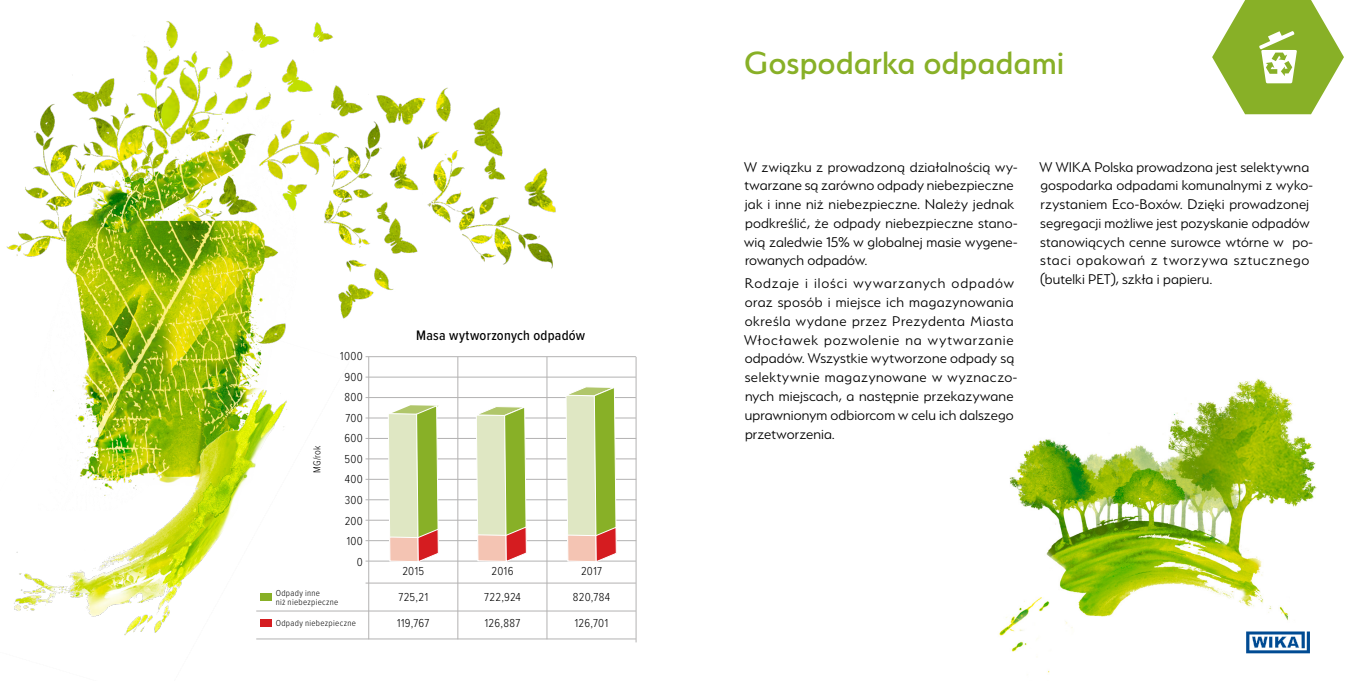
<style>
.page{position:relative;width:1361px;height:681px;background:#fff}
.page>*{position:absolute;margin:0;border:0;box-sizing:border-box;transform-origin:0 0}
.t1{font:500 36px "Serenity";color:#88b027}
.t2{font:300 15.75px/18.8px "Serenity";letter-spacing:.01em;color:#000}
.t3{font:500 14.25px "Proxima Nova Cond";letter-spacing:.02em;color:#000}
.t4{font:300 12px/20.5px "Proxima Nova Cond";letter-spacing:.03em;color:#000;text-align:center}
.t5{font:300 10.5px "Proxima Nova Cond";color:#000}
.t6{font:300 9px/9px "Proxima Nova Cond";letter-spacing:.035em;color:#000}
</style>
<div class="page">
<img style="left:6px;top:21px;width:631px;height:622px">
<img style="left:999px;top:378px;width:318px;height:295px">
<div style="left:260px;top:593px;width:11px;height:8px;background:#88b027"></div>
<div style="left:260px;top:619px;width:11px;height:8px;background:#d51c20"></div>
<hr style="left:636px;top:357px;width:1px;height:285px;background:#b3b2b2">
<hr style="left:365px;top:417px;width:271px;height:1px;background:#b3b2b2">
<hr style="left:365px;top:438px;width:271px;height:1px;background:#b3b2b2">
<hr style="left:365px;top:458px;width:271px;height:1px;background:#b3b2b2">
<hr style="left:365px;top:479px;width:271px;height:1px;background:#b3b2b2">
<hr style="left:365px;top:499px;width:271px;height:1px;background:#b3b2b2">
<hr style="left:365px;top:519px;width:271px;height:1px;background:#b3b2b2">
<hr style="left:365px;top:540px;width:271px;height:1px;background:#b3b2b2">
<hr style="left:365px;top:560px;width:271px;height:1px;background:#b3b2b2">
<hr style="left:365px;top:582px;width:271px;height:1px;background:#b3b2b2">
<hr style="left:256px;top:610px;width:380px;height:1px;background:#b3b2b2">
<hr style="left:256px;top:638px;width:380px;height:1px;background:#b3b2b2">
<hr style="left:368px;top:357px;width:1px;height:282px;background:#b3b2b2">
<hr style="left:457px;top:357px;width:1px;height:282px;background:#b3b2b2">
<hr style="left:547px;top:357px;width:1px;height:282px;background:#b3b2b2">
<hr style="left:365px;top:397px;width:271px;height:1px;background:#b3b2b2">
<hr style="left:365px;top:376px;width:271px;height:1px;background:#b3b2b2">
<hr style="left:365px;top:356px;width:271px;height:1px;background:#b3b2b2">
<svg style="left:565px;top:386px;width:53px;height:176px;background:#cbcd94"></svg>
<svg style="left:475px;top:405px;width:53px;height:157px;background:#cccc95"></svg>
<svg style="left:387px;top:404px;width:52px;height:158px;background:#cbcc93"></svg>
<svg style="left:1246px;top:631px;width:64px;height:22px"></svg>
<svg style="left:1212px;top:0;width:132px;height:114px"></svg>
<p class="t5" style="left:309px;top:472px;width:29px;rotate:-90deg">MG/rok</p>
<p class="t4" style="left:340px;top:345px;width:24px;text-align:right">1000<br>900<br>800<br>700<br>600<br>500<br>400<br>300<br>200<br>100<br>0</p>
<p class="t6" style="left:276px;top:587px;width:64px">Odpady inne<br>niż niebezpieczne</p>
<p class="t6" style="left:276px;top:618px;width:82px">Odpady niebezpieczne</p>
<p class="t3" style="left:416px;top:324px;width:171px">Masa wytworzonych odpadów</p>
<p class="t4" style="left:397px;top:557px;width:34px;line-height:25.8px">2015<br>725,21<br>119,767</p>
<p class="t4" style="left:484px;top:557px;width:38px;line-height:25.8px">2016<br>722,924<br>126,887</p>
<p class="t4" style="left:573px;top:557px;width:39px;line-height:25.8px">2017<br>820,784<br>126,701</p>
<h1 class="t1" style="left:744px;top:43px;width:321px">Gospodarka odpadami</h1>
<p class="t2" style="left:744px;top:157px;width:275px">W związku z prowadzoną działalnością wy&shy;twarzane są zarówno odpady niebezpieczne jak i inne niż niebezpieczne. Należy jednak podkreślić, że odpady niebezpieczne stano&shy;wią zaledwie 15% w globalnej masie wygene&shy;rowanych odpadów.</p>
<p class="t2" style="left:744px;top:274px;width:275px">Rodzaje i ilości wywarzanych odpadów oraz sposób i miejsce ich magazynowania określa wydane przez Prezydenta Miasta Włocławek pozwolenie na wytwarzanie odpadów. Wszystkie wytworzone odpady są selektywnie magazynowane w wyznaczo&shy;nych miejscach, a następnie przekazywane uprawnionym odbiorcom w celu ich dalszego przetworzenia.</p>
<p class="t2" style="left:1039px;top:157px;width:275px">W WIKA Polska prowadzona jest selektywna gospodarka odpadami komunalnymi z wyko&shy;rzystaniem Eco-Boxów. Dzięki prowadzonej segregacji możliwe jest pozyskanie odpadów stanowiących cenne surowce wtórne w po&shy;staci opakowań z tworzywa sztucznego (butelki PET), szkła i papieru.</p>
</div>
